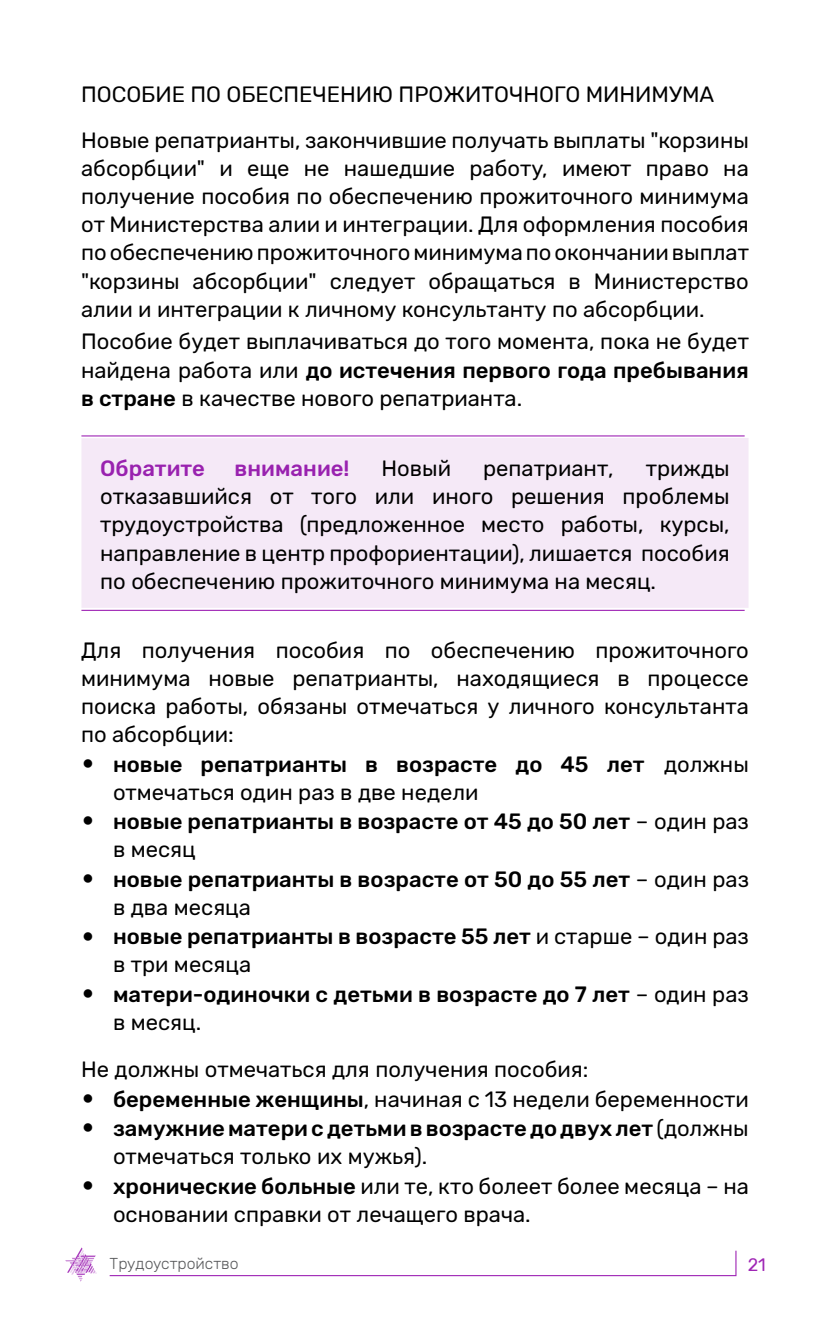
<style>
.page{position:relative;width:830px;height:1340px;background:#fff}
.page>*{position:absolute;margin:0;border:0;box-sizing:border-box;transform-origin:0 0}
.t1{font:22.05px/28.1px "Rubik";color:#000;text-align:justify}
.t2{font:500 22.05px/28.1px "Rubik";color:#000}
.t3{font:500 22.05px "Rubik";color:#9f26b5}
.t4{font:18px "Rubik";color:#9f26b5}
.t5{font:300 15.75px "Rubik";color:#58595b}
.s1{font-weight:500}
.s2{font-weight:500;font-size:36px}
.s3{font-size:36px}
.s4{font-weight:400}
</style>
<div class="page">
<svg style="left:109px;top:1250px;width:627px;height:26px"></svg>
<svg style="left:65px;top:1247px;width:32px;height:34px"></svg>
<div style="left:81px;top:438px;width:667px;height:170px;background:#f5e9f7"></div>
<hr style="left:81px;top:435px;width:663px;height:1px;background:#9f26b5">
<hr style="left:81px;top:610px;width:663px;height:1px;background:#9f26b5">
<p class="t1" style="left:81px;top:71px;width:669px;line-height:46.1px;text-indent:428px">чного минимума<br>Новые репатрианты, закончившие получать выплаты "корзины</p>
<p class="t1" style="left:81px;top:155px;width:669px">абсорбции" и еще не нашедшие работу, имеют право на получение пособия по обеспечению прожиточного минимума от Министерства алии и интеграции. Для оформления пособия по обеспечению прожиточного минимума по окончании выплат "корзины абсорбции" следует обращаться в Министерство алии и интеграции к личному консультанту по абсорбции.</p>
<p class="t1" style="left:81px;top:328px;width:669px">Пособие будет выплачиваться до того момента, пока не будет найдена работа или <span class="s1">до истечения первого года пребывания в стране</span> в качестве нового репатрианта.</p>
<p class="t1" style="left:81px;top:80px;width:16px">пособие</p>
<p class="t1" style="left:190px;top:80px;width:51px">по обеспе</p>
<p class="t1" style="left:312px;top:80px;width:30px">чени</p>
<p class="t1" style="left:372px;top:80px;width:42px">ю про</p>
<p class="t1" style="left:443px;top:80px;width:37px">жито</p>
<p class="t3" style="left:100px;top:456px;width:106px">Обратите</p>
<p class="t3" style="left:234px;top:456px;width:116px">внимание!</p>
<p class="t1" style="left:381px;top:455px;width:71px">Новый</p>
<p class="t1" style="left:483px;top:455px;width:132px">репатриант,</p>
<p class="t1" style="left:100px;top:455px;width:630px;text-indent:545px">трижды отказавшийся от того или иного решения проблемы трудоустройства (предложенное место работы, курсы, направление в центр профориентации), лишается пособия по обеспечению прожиточного минимума на месяц.</p>
<p class="t1" style="left:81px;top:636px;width:669px">Для получения пособия по обеспечению прожиточного минимума новые репатрианты, находящиеся в процессе поиска работы, обязаны отмечаться у личного консультанта по абсорбции:</p>
<p class="t1" style="left:113px;top:750px;width:637px;text-indent:-32px"><span class="s2">•</span> <span class="s1">новые репатрианты в возрасте до 45 лет</span> должны отмечаться один раз в две недели</p>
<p class="t2" style="left:113px;top:808px;width:637px;text-indent:-32px"><span class="s3">•</span> новые репатрианты в возрасте от 45 до 50 лет <span class="s4">– один раз в месяц</span></p>
<p class="t2" style="left:113px;top:865px;width:637px;text-indent:-32px"><span class="s3">•</span> новые репатрианты в возрасте от 50 до 55 лет <span class="s4">– один раз в два месяца</span></p>
<p class="t2" style="left:113px;top:923px;width:637px;text-indent:-32px"><span class="s3">•</span> новые репатрианты в возрасте 55 лет <span class="s4">и старше – один раз в три месяца</span></p>
<p class="t2" style="left:113px;top:980px;width:637px;text-indent:-32px"><span class="s3">•</span> матери-одиночки с детьми в возрасте до 7 лет <span class="s4">– один раз в месяц.</span></p>
<p class="t1" style="left:81px;top:1056px;width:508px">Не должны отмечаться для получения пособия:</p>
<p class="t1" style="left:81px;top:1085px;width:669px"><span class="s2">•</span> <span class="s1">беременные женщины</span>, начиная с 13 недели беременности</p>
<p class="t2" style="left:113px;top:1114px;width:637px;text-indent:-32px"><span class="s3">•</span> замужние матери с детьми в возрасте до двух лет <span class="s4">(должны отмечаться только их мужья).</span></p>
<p class="t1" style="left:113px;top:1172px;width:637px;text-indent:-32px"><span class="s2">•</span> <span class="s1">хронические больные</span> или те, кто болеет более месяца – на основании справки от лечащего врача.</p>
<p class="t5" style="left:110px;top:1254px;width:130px">Трудоустройство</p>
<p class="t4" style="left:747px;top:1254px;width:19px">21</p>
</div>
